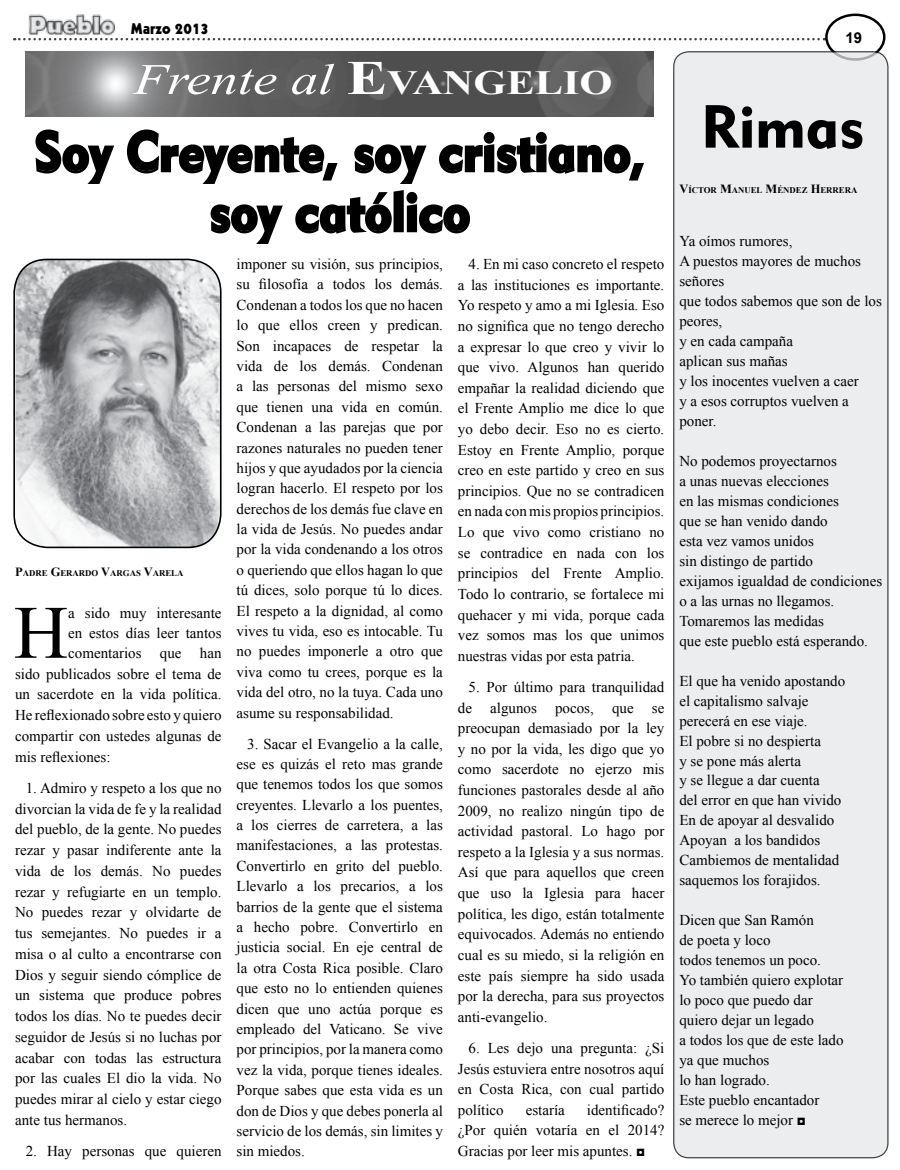
<style>
.page{position:relative;width:900px;height:1170px;background:#fff}
.page>*{position:absolute;margin:0;border:0;box-sizing:border-box;transform-origin:0 0}
.t1{font:75.38px "Times New Roman";color:#000}
.t2{font:60px "Geometric 415 BT Black A";color:#000}
.t3{font:55px/60px "Geometric 415 BT Black A";color:#000;text-align:center;scale:.91 1}
.t4{font:italic 43.62px "Times New Roman";color:#fff;scale:1.25 1}
.t5{font:15px/20.4px "Times New Roman";color:#000;text-align:justify}
.t6{font:15px "Geometric 231 BT Heavy C";color:#000}
.t7{font:700 15px "Arial";color:#000}
.t8{font:700 8.75px "Times New Roman";color:#000}
.s1{font-weight:700;font-style:normal;font-size:48.5px}
.s2{font-weight:700;font-style:normal;font-size:33.88px}
.s3{font-size:12.5px}
</style>
<div class="page">
<svg style="left:14px;top:38px;width:811px;height:2px"></svg>
<img style="left:25px;top:14px;width:95px;height:27px">
<div style="left:825px;top:14px;width:61px;height:47px;border:2px solid #000;border-radius:50%"></div>
<div style="left:674px;top:52px;width:214px;height:1106px;background:#e6e7e8;border-radius:15px"></div>
<div style="left:673px;top:51px;width:216px;height:1107px;border:1px solid #000;border-radius:15px"></div>
<img style="left:25px;top:51px;width:628px;height:66px">
<img style="left:16px;top:259px;width:205px;height:288px">
<div style="left:13px;top:259px;width:209px;height:289px;border:2px solid #000;border-radius:33px"></div>
<svg style="left:35px;top:129px;width:80px;height:55px"></svg>
<svg style="left:126px;top:129px;width:518px;height:115px"></svg>
<p class="t6" style="left:131px;top:19px;width:80px">Marzo 2013</p>
<h3 class="t4" style="left:134px;top:49px;width:384px">Frente al <span class="s1">E</span><span class="s2">VANGELIO</span></h3>
<h3 class="t3" style="left:35px;top:121px;width:672px">Soy Creyente, soy cristiano, soy católico</h3>
<p class="t8" style="left:15px;top:567px;width:170px"><span class="s3">P</span>ADRE <span class="s3">G</span>ERARDO <span class="s3">V</span>ARGAS <span class="s3">V</span>ARELA</p>
<h1 class="t1" style="left:14px;top:582px;width:56px">H</h1>
<p class="t5" style="left:68px;top:602px;width:155px">a sido muy interesante</p>
<p class="t5" style="left:68px;top:622px;width:155px">en estos días leer tantos</p>
<p class="t5" style="left:68px;top:642px;width:155px">comentarios que han</p>
<p class="t5" style="left:15px;top:663px;width:208px">sido publicados sobre el tema de</p>
<p class="t5" style="left:15px;top:684px;width:208px">un sacerdote en la vida política.</p>
<p class="t5" style="left:15px;top:705px;width:208px">He reflexionado sobre esto y quiero</p>
<p class="t5" style="left:15px;top:725px;width:208px">compartir con ustedes algunas de</p>
<p class="t5" style="left:15px;top:746px;width:97px">mis reflexiones:</p>
<p class="t5" style="left:15px;top:777px;width:208px;line-height:20.8px;text-indent:11px">1. Admiro y respeto a los que no divorcian la vida de fe y la realidad del pueblo, de la gente. No puedes rezar y pasar indiferente ante la vida de los demás. No puedes rezar y refugiarte en un templo.<br>No puedes rezar y olvidarte de tus semejantes. No puedes ir a misa o al culto a encontrarse con Dios y seguir siendo cómplice de un sistema que produce pobres todos los días. No te puedes decir seguidor de Jesús si no luchas por acabar con todas las estructura por las cuales El dio la vida. No puedes mirar al cielo y estar ciego ante tus hermanos.</p>
<p class="t5" style="left:26px;top:1141px;width:197px">2. Hay personas que quieren</p>
<p class="t5" style="left:237px;top:254px;width:208px">imponer su visión, sus principios, su filosofía a todos los demás.<br>Condenan a todos los que no hacen lo que ellos creen y predican.<br>Son incapaces de respetar la vida de los demás. Condenan a las personas del mismo sexo que tienen una vida en común.<br>Condenan a las parejas que por razones naturales no pueden tener hijos y que ayudados por la ciencia logran hacerlo. El respeto por los derechos de los demás fue clave en la vida de Jesús. No puedes andar por la vida condenando a los otros o queriendo que ellos hagan lo que tú dices, solo porque tú lo dices.<br>El respeto a la dignidad, al como vives tu vida, eso es intocable. Tu no puedes imponerle a otro que viva como tu crees, porque es la vida del otro, no la tuya. Cada uno asume su responsabilidad.</p>
<p class="t5" style="left:237px;top:733px;width:208px;text-indent:11px">3. Sacar el Evangelio a la calle, ese es quizás el reto mas grande que tenemos todos los que somos creyentes. Llevarlo a los puentes, a los cierres de carretera, a las manifestaciones, a las protestas.<br>Convertirlo en grito del pueblo.<br>Llevarlo a los precarios, a los barrios de la gente que el sistema a hecho pobre. Convertirlo en justicia social. En eje central de la otra Costa Rica posible. Claro que esto no lo entienden quienes dicen que uno actúa porque es empleado del Vaticano. Se vive por principios, por la manera como vez la vida, porque tienes ideales.<br>Porque sabes que esta vida es un don de Dios y que debes ponerla al servicio de los demás, sin limites y sin miedos.</p>
<p class="t5" style="left:458px;top:254px;width:208px;text-indent:11px">4. En mi caso concreto el respeto a las instituciones es importante.<br>Yo respeto y amo a mi Iglesia. Eso no significa que no tengo derecho a expresar lo que creo y vivir lo que vivo. Algunos han querido empañar la realidad diciendo que el Frente Amplio me dice lo que yo debo decir. Eso no es cierto.<br>Estoy en Frente Amplio, porque creo en este partido y creo en sus principios. Que no se contradicen en nada con mis propios principios.<br>Lo que vivo como cristiano no se contradice en nada con los principios del Frente Amplio.<br>Todo lo contrario, se fortalece mi quehacer y mi vida, porque cada vez somos mas los que unimos nuestras vidas por esta patria.</p>
<p class="t5" style="left:458px;top:676px;width:208px;text-indent:11px">5. Por último para tranquilidad de algunos pocos, que se preocupan demasiado por la ley y no por la vida, les digo que yo como sacerdote no ejerzo mis funciones pastorales desde al año 2009, no realizo ningún tipo de actividad pastoral. Lo hago por respeto a la Iglesia y a sus normas.<br>Así que para aquellos que creen que uso la Iglesia para hacer política, les digo, están totalmente equivocados. Además no entiendo cual es su miedo, si la religión en este país siempre ha sido usada por la derecha, para sus proyectos anti-evangelio.</p>
<p class="t5" style="left:458px;top:1037px;width:208px;text-indent:11px">6. Les dejo una pregunta: ¿Si Jesús estuviera entre nosotros aquí en Costa Rica, con cual partido político</p>
<p class="t5" style="left:458px;top:1099px;width:208px;text-indent:129px">identificado? ¿Por quién votaría en el 2014?<br>Gracias por leer mis apuntes. ◘</p>
<p class="t5" style="left:526px;top:1099px;width:41px">estaría</p>
<p class="t7" style="left:846px;top:28px;width:18px">19</p>
<h2 class="t2" style="left:701px;top:90px;width:165px">Rimas</h2>
<p class="t8" style="left:679px;top:184px;width:179px"><span class="s3">V</span>ÍCTOR <span class="s3">M</span>ANUEL <span class="s3">M</span>ÉNDEZ <span class="s3">H</span>ERRERA</p>
<p class="t5" style="left:679px;top:230px;width:204px;line-height:20px;text-align:left">Ya oímos rumores,<br>A puestos mayores de muchos señores<br>que todos sabemos que son de los peores,<br>y en cada campaña<br>aplican sus mañas<br>y los inocentes vuelven a caer<br>y a esos corruptos vuelven a poner.</p>
<p class="t5" style="left:679px;top:450px;width:204px;line-height:20px;text-align:left">No podemos proyectarnos<br>a unas nuevas elecciones<br>en las mismas condiciones<br>que se han venido dando<br>esta vez vamos unidos<br>sin distingo de partido<br>exijamos igualdad de condiciones o a las urnas no llegamos.<br>Tomaremos las medidas<br>que este pueblo está esperando.</p>
<p class="t5" style="left:679px;top:670px;width:167px;line-height:20px;text-align:left">El que ha venido apostando el capitalismo salvaje perecerá en ese viaje.<br>El pobre si no despierta<br>y se pone más alerta<br>y se llegue a dar cuenta<br>del error en que han vivido<br>En de apoyar al desvalido<br>Apoyan a los bandidos<br>Cambiemos de mentalidad saquemos los forajidos.</p>
<p class="t5" style="left:679px;top:910px;width:166px;line-height:20px;text-align:left">Dicen que San Ramón<br>de poeta y loco<br>todos tenemos un poco.<br>Yo también quiero explotar lo poco que puedo dar quiero dejar un legado<br>a todos los que de este lado ya que muchos<br>lo han logrado.<br>Este pueblo encantador<br>se merece lo mejor ◘</p>
</div>
